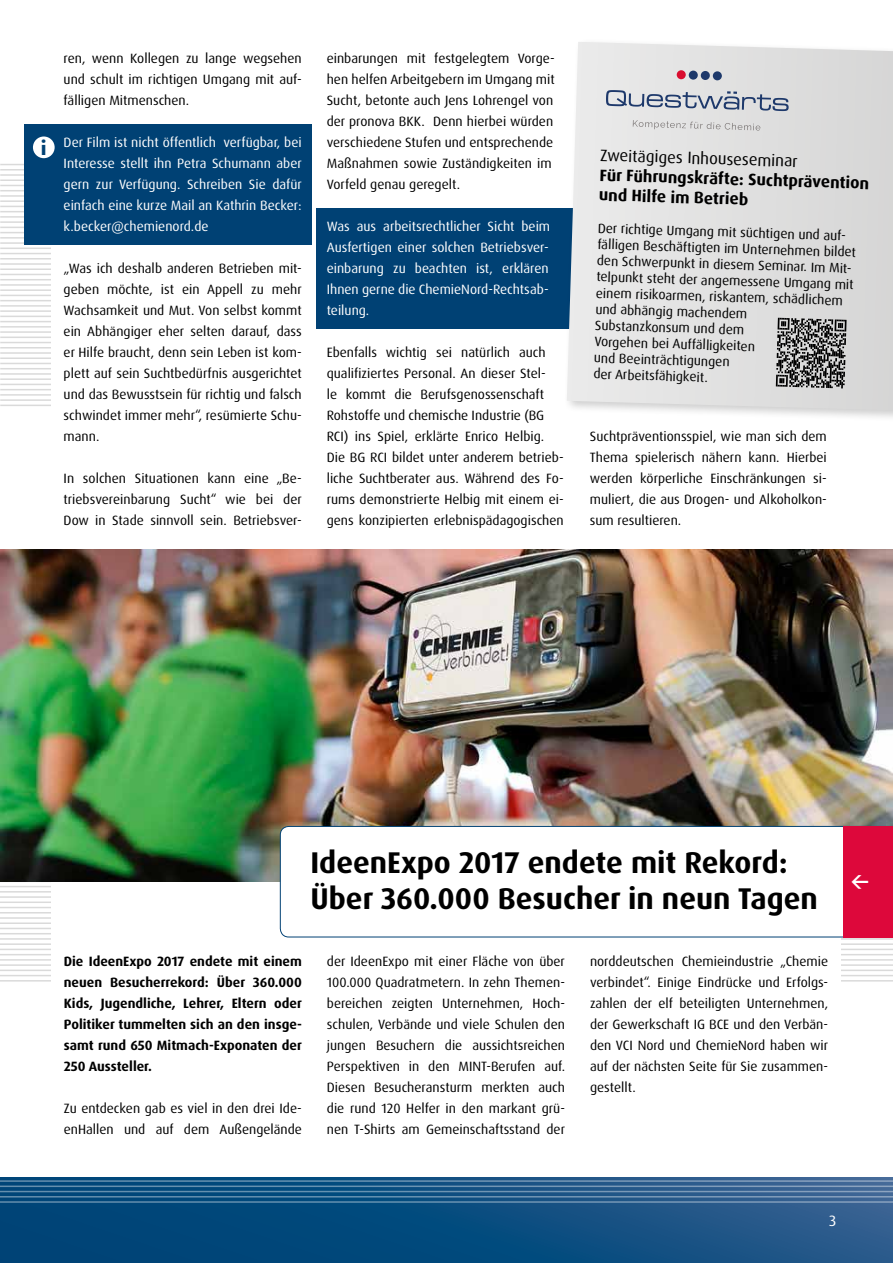
<style>
.page{position:relative;width:893px;height:1263px;background:#fff}
.page>*{position:absolute;margin:0;border:0;box-sizing:border-box;transform-origin:0 0}
.t1{font:700 30px/36px "Dax OT";color:#000}
.t2{font:900 22.05px "Calluna Sans";color:#004174}
.t3{font:700 16.5px/20.1px "Dax OT";color:#000}
.t4{font:16.5px "Dax OT";color:#000}
.t5{font:15px "Dax OT";color:#fff}
.t6{font:13.5px/21px "Dax OT";color:#000;text-align:justify}
.t7{font:13.5px/21px "Dax OT";color:#fff;text-align:justify}
.t8{font:700 13.5px/21px "Dax OT";color:#000;text-align:justify}
</style>
<div class="page">
<hr style="left:0;top:891px;width:893px;height:1px;background:#dadada">
<hr style="left:0;top:901px;width:893px;height:2px;background:#dadada">
<hr style="left:0;top:912px;width:893px;height:1px;background:#dadada">
<hr style="left:0;top:922px;width:893px;height:2px;background:#dadada">
<hr style="left:0;top:933px;width:893px;height:1px;background:#dadada">
<hr style="left:0;top:943px;width:893px;height:2px;background:#dadada">
<hr style="left:0;top:954px;width:893px;height:1px;background:#dadada">
<hr style="left:0;top:964px;width:893px;height:2px;background:#dadada">
<hr style="left:0;top:975px;width:893px;height:1px;background:#dadada">
<hr style="left:0;top:886px;width:893px;height:1px;background:#dadada">
<hr style="left:0;top:896px;width:893px;height:2px;background:#dadada">
<hr style="left:0;top:907px;width:893px;height:1px;background:#dadada">
<hr style="left:0;top:917px;width:893px;height:2px;background:#dadada">
<hr style="left:0;top:928px;width:893px;height:1px;background:#dadada">
<hr style="left:0;top:938px;width:893px;height:2px;background:#dadada">
<hr style="left:0;top:949px;width:893px;height:1px;background:#dadada">
<hr style="left:0;top:959px;width:893px;height:2px;background:#dadada">
<hr style="left:0;top:969px;width:893px;height:2px;background:#dadada">
<hr style="left:0;top:980px;width:893px;height:1px;background:#dadada">
<svg style="left:0;top:1178px;width:893px;height:85px;background:#104e80"></svg>
<hr style="left:0;top:1185px;width:893px;height:2px;background:#fff">
<hr style="left:0;top:1196px;width:893px;height:1px;background:#fff">
<hr style="left:0;top:1180px;width:893px;height:2px;background:#fff">
<hr style="left:0;top:1191px;width:893px;height:1px;background:#fff">
<hr style="left:0;top:1201px;width:893px;height:2px;background:#fff">
<hr style="left:0;top:169px;width:893px;height:2px;background:#dadada">
<hr style="left:0;top:179px;width:893px;height:2px;background:#dadada">
<hr style="left:0;top:190px;width:893px;height:1px;background:#dadada">
<hr style="left:0;top:200px;width:893px;height:2px;background:#dadada">
<hr style="left:0;top:211px;width:893px;height:1px;background:#dadada">
<hr style="left:0;top:221px;width:893px;height:2px;background:#dadada">
<hr style="left:0;top:232px;width:893px;height:1px;background:#dadada">
<hr style="left:0;top:242px;width:893px;height:2px;background:#dadada">
<hr style="left:0;top:253px;width:893px;height:1px;background:#dadada">
<hr style="left:0;top:263px;width:893px;height:2px;background:#dadada">
<hr style="left:0;top:274px;width:893px;height:1px;background:#dadada">
<hr style="left:0;top:284px;width:893px;height:2px;background:#dadada">
<hr style="left:0;top:295px;width:893px;height:1px;background:#dadada">
<hr style="left:0;top:305px;width:893px;height:2px;background:#dadada">
<hr style="left:0;top:316px;width:893px;height:1px;background:#dadada">
<hr style="left:0;top:326px;width:893px;height:2px;background:#dadada">
<hr style="left:0;top:337px;width:893px;height:1px;background:#dadada">
<hr style="left:0;top:347px;width:893px;height:1px;background:#dadada">
<hr style="left:0;top:357px;width:893px;height:2px;background:#dadada">
<hr style="left:0;top:368px;width:893px;height:1px;background:#dadada">
<hr style="left:0;top:378px;width:893px;height:2px;background:#dadada">
<hr style="left:0;top:389px;width:893px;height:1px;background:#dadada">
<hr style="left:0;top:399px;width:893px;height:2px;background:#dadada">
<hr style="left:0;top:164px;width:893px;height:1px;background:#dadada">
<hr style="left:0;top:174px;width:893px;height:2px;background:#dadada">
<hr style="left:0;top:185px;width:893px;height:1px;background:#dadada">
<hr style="left:0;top:195px;width:893px;height:2px;background:#dadada">
<hr style="left:0;top:206px;width:893px;height:1px;background:#dadada">
<hr style="left:0;top:216px;width:893px;height:2px;background:#dadada">
<hr style="left:0;top:227px;width:893px;height:1px;background:#dadada">
<hr style="left:0;top:237px;width:893px;height:2px;background:#dadada">
<hr style="left:0;top:248px;width:893px;height:1px;background:#dadada">
<hr style="left:0;top:258px;width:893px;height:1px;background:#dadada">
<hr style="left:0;top:268px;width:893px;height:2px;background:#dadada">
<hr style="left:0;top:279px;width:893px;height:1px;background:#dadada">
<hr style="left:0;top:289px;width:893px;height:2px;background:#dadada">
<hr style="left:0;top:300px;width:893px;height:1px;background:#dadada">
<hr style="left:0;top:310px;width:893px;height:2px;background:#dadada">
<hr style="left:0;top:321px;width:893px;height:1px;background:#dadada">
<hr style="left:0;top:331px;width:893px;height:2px;background:#dadada">
<hr style="left:0;top:342px;width:893px;height:1px;background:#dadada">
<hr style="left:0;top:352px;width:893px;height:2px;background:#dadada">
<hr style="left:0;top:363px;width:893px;height:1px;background:#dadada">
<hr style="left:0;top:373px;width:893px;height:2px;background:#dadada">
<hr style="left:0;top:384px;width:893px;height:1px;background:#dadada">
<hr style="left:0;top:394px;width:893px;height:2px;background:#dadada">
<hr style="left:0;top:405px;width:893px;height:1px;background:#dadada">
<div style="left:51px;top:137px;width:789px;height:996px;background:#fff"></div>
<div style="left:316px;top:208px;width:309px;height:120px;background:#004174"></div>
<div style="left:563px;top:38px;width:330px;height:385px;background:#000;opacity:.2"></div>
<svg style="left:567px;top:42px;width:326px;height:368px;background:#e0e0e0"></svg>
<div style="left:24px;top:124px;width:287px;height:121px;background:#004174"></div>
<div style="left:33px;top:136px;width:22px;height:22px;background:#fff;border-radius:50%"></div>
<img style="left:0;top:550px;width:893px;height:332px">
<svg style="left:280px;top:826px;width:563px;height:111px"></svg>
<div style="left:843px;top:826px;width:50px;height:111px;background:#dd083b"></div>
<svg style="left:776px;top:318px;width:71px;height:70px;background:#747474"></svg>
<div style="left:677px;top:70px;width:9px;height:9px;background:#d90d2f;border-radius:50%"></div>
<div style="left:689px;top:71px;width:9px;height:9px;background:#1e396b;border-radius:50%"></div>
<div style="left:701px;top:71px;width:9px;height:9px;background:#1e396b;border-radius:50%"></div>
<div style="left:713px;top:71px;width:9px;height:9px;background:#1e396b;border-radius:50%"></div>
<svg style="left:606px;top:78px;width:251px;height:33px;background:#c9ccd2"></svg>
<svg style="left:633px;top:120px;width:127px;height:11px"></svg>
<h2 class="t2" style="left:41px;top:133px;width:7px">i</h2>
<p class="t6" style="left:64px;top:48px;width:240px">ren, wenn Kollegen zu lange wegsehen und schult im richtigen Umgang mit auf&shy;fälligen Mitmenschen.</p>
<p class="t7" style="left:64px;top:132px;width:240px">Der Film ist nicht öffentlich verfügbar, bei Interesse stellt ihn Petra Schumann aber gern zur Verfügung. Schreiben Sie dafür einfach eine kurze Mail an Kathrin Becker: k.becker@chemienord.de</p>
<p class="t6" style="left:64px;top:258px;width:240px">„Was ich deshalb anderen Betrieben mit&shy;geben möchte, ist ein Appell zu mehr Wachsamkeit und Mut. Von selbst kommt ein Abhängiger eher selten darauf, dass er Hilfe braucht, denn sein Leben ist kom&shy;plett auf sein Suchtbedürfnis ausgerichtet und das Bewusstsein für richtig und falsch schwindet immer mehr“, resümierte Schu&shy;mann.</p>
<p class="t6" style="left:64px;top:468px;width:240px">In solchen Situationen kann eine „Be&shy;triebsvereinbarung Sucht“ wie bei der Dow in Stade sinnvoll sein. Betriebsver-</p>
<p class="t6" style="left:327px;top:48px;width:230px;text-align:left">einbarungen mit festgelegtem Vorge&shy;hen helfen Arbeitgebern im Umgang mit Sucht, betonte auch Jens Lohrengel von der pronova BKK. Denn hierbei würden verschiedene Stufen und entsprechende Maßnahmen sowie Zuständigkeiten im Vorfeld genau geregelt.</p>
<p class="t7" style="left:327px;top:216px;width:225px">Was aus arbeitsrechtlicher Sicht beim Ausfertigen einer solchen Betriebsver&shy;einbarung zu beachten ist, erklären Ihnen gerne die ChemieNord-Rechtsab&shy;teilung.</p>
<p class="t6" style="left:327px;top:342px;width:239px;text-align:left">Ebenfalls wichtig sei natürlich auch qualifiziertes Personal. An dieser Stel-<br>le kommt die Berufsgenossenschaft Rohstoffe und chemische Industrie (BG RCI) ins Spiel, erklärte Enrico Helbig.<br>Die BG RCI bildet unter anderem betrieb&shy;liche Suchtberater aus. Während des Fo&shy;rums demonstrierte Helbig mit einem ei&shy;gens konzipierten erlebnispädagogischen</p>
<p class="t4" style="left:601px;top:144px;width:199px;rotate:2deg">Zweitägiges Inhouseseminar</p>
<p class="t3" style="left:600px;top:164px;width:271px;rotate:2deg">Für Führungskräfte: Suchtprävention und Hilfe im Betrieb</p>
<p class="t6" style="left:598px;top:220px;width:260px;line-height:16.2px;text-align:left;rotate:2deg">Der richtige Umgang mit süchtigen und auf&shy;fälligen Beschäftigten im Unternehmen bildet den Schwerpunkt in diesem Seminar. Im Mit&shy;telpunkt steht der angemessene Umgang mit einem risikoarmen, riskantem, schädlichem und abhängig machendem<br>Substanzkonsum und dem<br>Vorgehen bei Auffälligkeiten<br>und Beeinträchtigungen<br>der Arbeitsfähigkeit.</p>
<p class="t6" style="left:590px;top:426px;width:239px">Suchtpräventionsspiel, wie man sich dem Thema spielerisch nähern kann. Hierbei werden körperliche Einschränkungen si&shy;muliert, die aus Drogen- und Alkoholkon&shy;sum resultieren.</p>
<h1 class="t1" style="left:310px;top:844px;width:509px">IdeenExpo 2017 endete mit Rekord:<br>Über 360.000 Besucher in neun Tagen</h1>
<p class="t8" style="left:64px;top:951px;width:240px">Die IdeenExpo 2017 endete mit einem neuen Besucherrekord: Über 360.000<br>Kids, Jugendliche, Lehrer, Eltern oder Politiker tummelten sich an den insge&shy;samt rund 650 Mitmach-Exponaten der 250 Aussteller.</p>
<p class="t6" style="left:64px;top:1098px;width:240px">Zu entdecken gab es viel in den drei Ide&shy;enHallen und auf dem Außengelände</p>
<p class="t6" style="left:327px;top:951px;width:240px">der IdeenExpo mit einer Fläche von über 100.000 Quadratmetern. In zehn Themen&shy;bereichen zeigten Unternehmen, Hoch&shy;schulen, Verbände und viele Schulen den jungen Besuchern die aussichtsreichen Perspektiven in den MINT-Berufen auf.<br>Diesen Besucheransturm merkten auch die rund 120 Helfer in den markant grü&shy;nen T-Shirts am Gemeinschaftsstand der</p>
<p class="t6" style="left:590px;top:951px;width:240px">norddeutschen Chemieindustrie „Chemie verbindet“. Einige Eindrücke und Erfolgs&shy;zahlen der elf beteiligten Unternehmen, der Gewerkschaft IG BCE und den Verbän&shy;den VCI Nord und ChemieNord haben wir auf der nächsten Seite für Sie zusammen&shy;gestellt.</p>
<p class="t5" style="left:829px;top:1211px;width:9px">3</p>
</div>
